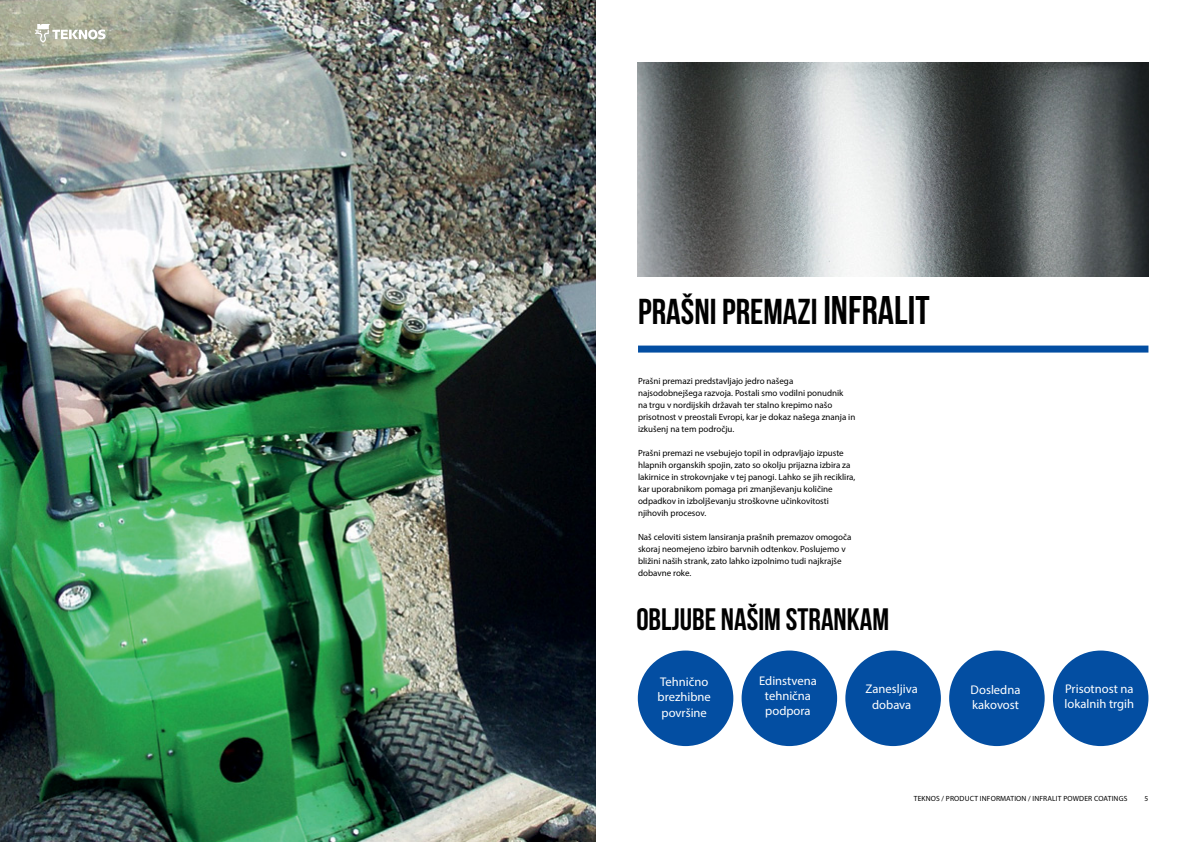
<style>
.page{position:relative;width:1191px;height:842px;background:#fff}
.page>*{position:absolute;margin:0;border:0;box-sizing:border-box;transform-origin:0 0}
.t1{font:700 36px "Bebas Neue";color:#000}
.t2{font:700 31px "Bebas Neue";color:#000}
.t3{font:12.6px/15.1px "Myriad Pro";color:#fff;text-align:center}
.t4{font:9px/12px "Myriad Pro";color:#000}
.t5{font:7.5px "Myriad Pro";letter-spacing:.02em;color:#000}
.s1{font-size:40px}
</style>
<div class="page">
<img style="left:637px;top:62px;width:511px;height:215px">
<img style="left:0;top:0;width:595px;height:842px">
<div style="left:638px;top:346px;width:510px;height:7px;background:#034ea2"></div>
<div style="left:638px;top:650px;width:95px;height:96px;background:#034ea2;border-radius:50%"></div>
<div style="left:741px;top:650px;width:96px;height:96px;background:#034ea2;border-radius:50%"></div>
<div style="left:845px;top:650px;width:96px;height:96px;background:#034ea2;border-radius:50%"></div>
<div style="left:949px;top:650px;width:95px;height:96px;background:#034ea2;border-radius:50%"></div>
<div style="left:1053px;top:650px;width:95px;height:96px;background:#034ea2;border-radius:50%"></div>
<svg style="left:35px;top:24px;width:71px;height:19px"></svg>
<h1 class="t1" style="left:638px;top:291px;width:293px">PRAŠNI PREMAZI <span class="s1">INFRALIT</span></h1>
<p class="t4" style="left:638px;top:374px;width:219px">Prašni premazi predstavljajo jedro našega najsodobnejšega razvoja. Postali smo vodilni ponudnik<br>na trgu v nordijskih državah ter stalno krepimo našo prisotnost v preostali Evropi, kar je dokaz našega znanja in izkušenj na tem področju.</p>
<p class="t4" style="left:638px;top:446px;width:219px">Prašni premazi ne vsebujejo topil in odpravljajo izpuste hlapnih organskih spojin, zato so okolju prijazna izbira za lakirnice in strokovnjake v tej panogi. Lahko se jih reciklira, kar uporabnikom pomaga pri zmanjševanju količine odpadkov in izboljševanju stroškovne učinkovitosti njihovih procesov.</p>
<p class="t4" style="left:638px;top:530px;width:215px">Naš celoviti sistem lansiranja prašnih premazov omogoča skoraj neomejeno izbiro barvnih odtenkov. Poslujemo v bližini naših strank, zato lahko izpolnimo tudi najkrajše dobavne roke.</p>
<h2 class="t2" style="left:636px;top:602px;width:254px">OBLJUBE NAŠIM STRANKAM</h2>
<h3 class="t3" style="left:657px;top:674px;width:55px">Tehnično brezhibne površine</h3>
<h3 class="t3" style="left:759px;top:673px;width:59px">Edinstvena tehnična podpora</h3>
<h3 class="t3" style="left:865px;top:681px;width:54px">Zanesljiva dobava</h3>
<h3 class="t3" style="left:970px;top:682px;width:51px;text-align:left">Dosledna kakovost</h3>
<h3 class="t3" style="left:1064px;top:681px;width:71px;text-align:left">Prisotnost na lokalnih trgih</h3>
<p class="t5" style="left:914px;top:793px;width:215px">TEKNOS / PRODUCT INFORMATION / INFRALIT POWDER COATINGS</p>
<p class="t5" style="left:1144px;top:793px;width:5px">5</p>
</div>
